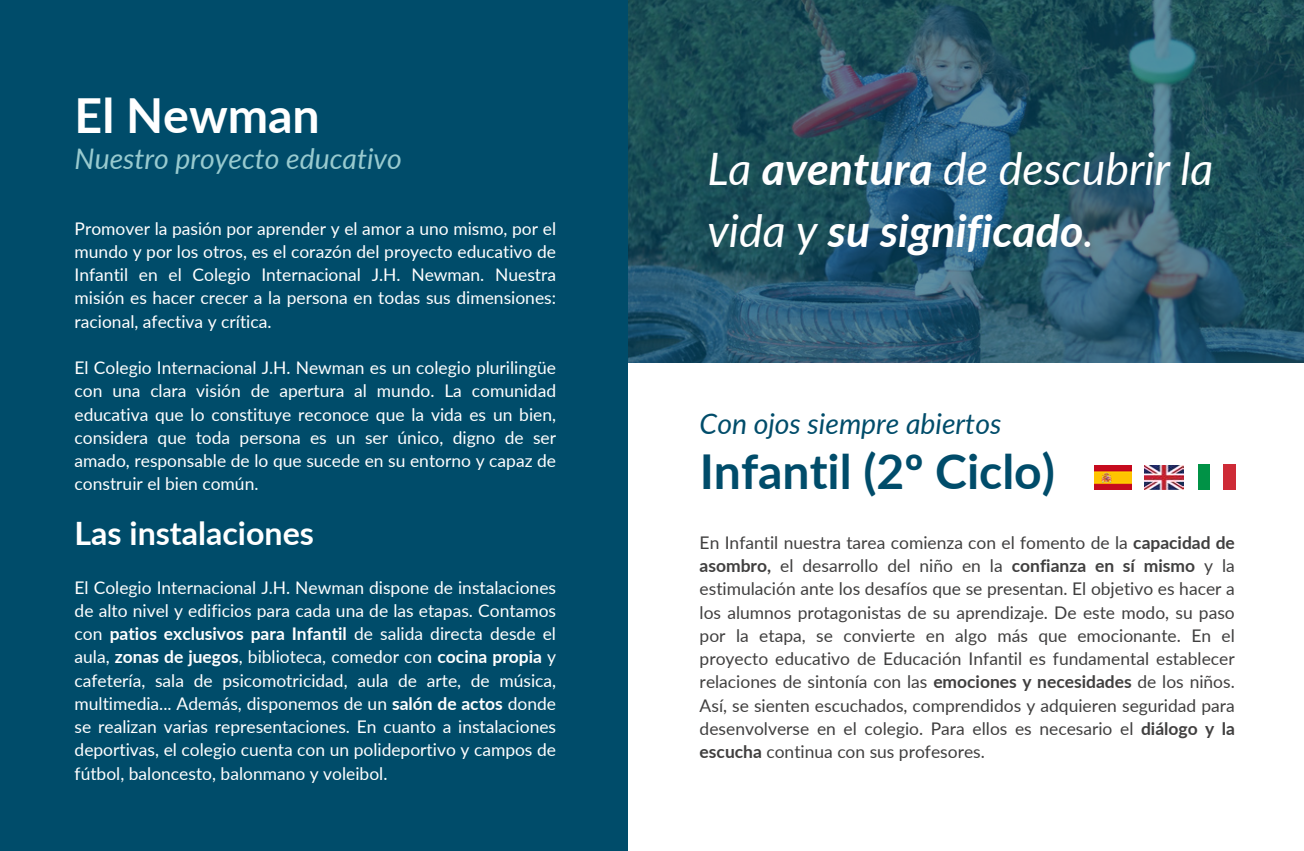
<style>
.page{position:relative;width:1304px;height:851px;background:#fff}
.page>*{position:absolute;margin:0;border:0;box-sizing:border-box;transform-origin:0 0}
.t1{font:700 48.2px "Lato";color:#fff}
.t2{font:700 48px "Lato";color:#004c6a}
.t3{font:italic 44.8px/61.6px "Lato";color:#fff}
.t4{font:700 32.2px "Lato";color:#fff}
.t5{font:italic 28.4px "Lato";color:#98cacf}
.t6{font:italic 28.4px "Lato";color:#004c6a}
.t7{font:17.4px/23.2px "Lato";color:#fff;text-align:justify}
.t8{font:17.4px/23.2px "Lato";color:#403f3f;text-align:justify}
.s1{font-weight:700}
</style>
<div class="page">
<div style="left:0;top:0;width:628px;height:850px;background:#004c6a"></div>
<svg style="left:628px;top:0;width:676px;height:363px;background:#245465"></svg>
<img style="left:1095px;top:465px;width:36px;height:24px">
<img style="left:1144px;top:465px;width:39px;height:24px">
<div style="left:1197px;top:464px;width:13px;height:26px;background:#009246"></div>
<div style="left:1222px;top:464px;width:13px;height:26px;background:#ce2b37"></div>
<p class="t1" style="left:75px;top:85px;width:247px">El Newman</p>
<h3 class="t5" style="left:75px;top:141px;width:329px">Nuestro proyecto educativo</h3>
<h4 class="t7" style="left:75px;top:216px;width:483px">Promover la pasión por aprender y el amor a uno mismo, por el mundo y por los otros, es el corazón del proyecto educativo de Infantil en el Colegio Internacional J.H. Newman. Nuestra misión es hacer crecer a la persona en todas sus dimensiones: racional, afectiva y crítica.</h4>
<p class="t7" style="left:75px;top:356px;width:483px">El Colegio Internacional J.H. Newman es un colegio plurilingüe con una clara visión de apertura al mundo. La comunidad educativa que lo constituye reconoce que la vida es un bien, considera que toda persona es un ser único, digno de ser amado, responsable de lo que sucede en su entorno y capaz de construir el bien común.</p>
<p class="t4" style="left:75px;top:512px;width:241px">Las instalaciones</p>
<h1 class="t7" style="left:75px;top:575px;width:483px">El Colegio Internacional J.H. Newman dispone de instalaciones de alto nivel y edificios para cada una de las etapas. Contamos con <span class="s1">patios exclusivos para Infantil</span> de salida directa desde el aula, <span class="s1">zonas de juegos</span>, biblioteca, comedor con <span class="s1">cocina propia</span> y cafetería, sala de psicomotricidad, aula de arte, de música, multimedia... Además, disponemos de un <span class="s1">salón de actos</span> donde se realizan varias representaciones. En cuanto a instalaciones deportivas, el colegio cuenta con un polideportivo y campos de fútbol, baloncesto, balonmano y voleibol.</h1>
<p class="t3" style="left:707px;top:137px;width:507px">La <span class="s1">aventura</span> de descubrir la vida y <span class="s1">su significado</span>.</p>
<h4 class="t6" style="left:699px;top:406px;width:303px">Con ojos siempre abiertos</h4>
<h2 class="t2" style="left:699px;top:441px;width:357px">Infantil (2º Ciclo)</h2>
<p class="t8" style="left:699px;top:530px;width:537px">En Infantil nuestra tarea comienza con el fomento de la <span class="s1">capacidad de asombro,</span> el desarrollo del niño en la <span class="s1">confianza en sí mismo</span> y la estimulación ante los desafíos que se presentan. El objetivo es hacer a los alumnos protagonistas de su aprendizaje. De este modo, su paso por la etapa, se convierte en algo más que emocionante. En el proyecto educativo de Educación Infantil es fundamental establecer relaciones de sintonía con las <span class="s1">emociones y necesidades</span> de los niños.<br>Así, se sienten escuchados, comprendidos y adquieren seguridad para desenvolverse en el colegio. Para ellos es necesario el <span class="s1">diálogo y la escucha</span> continua con sus profesores.</p>
</div>
